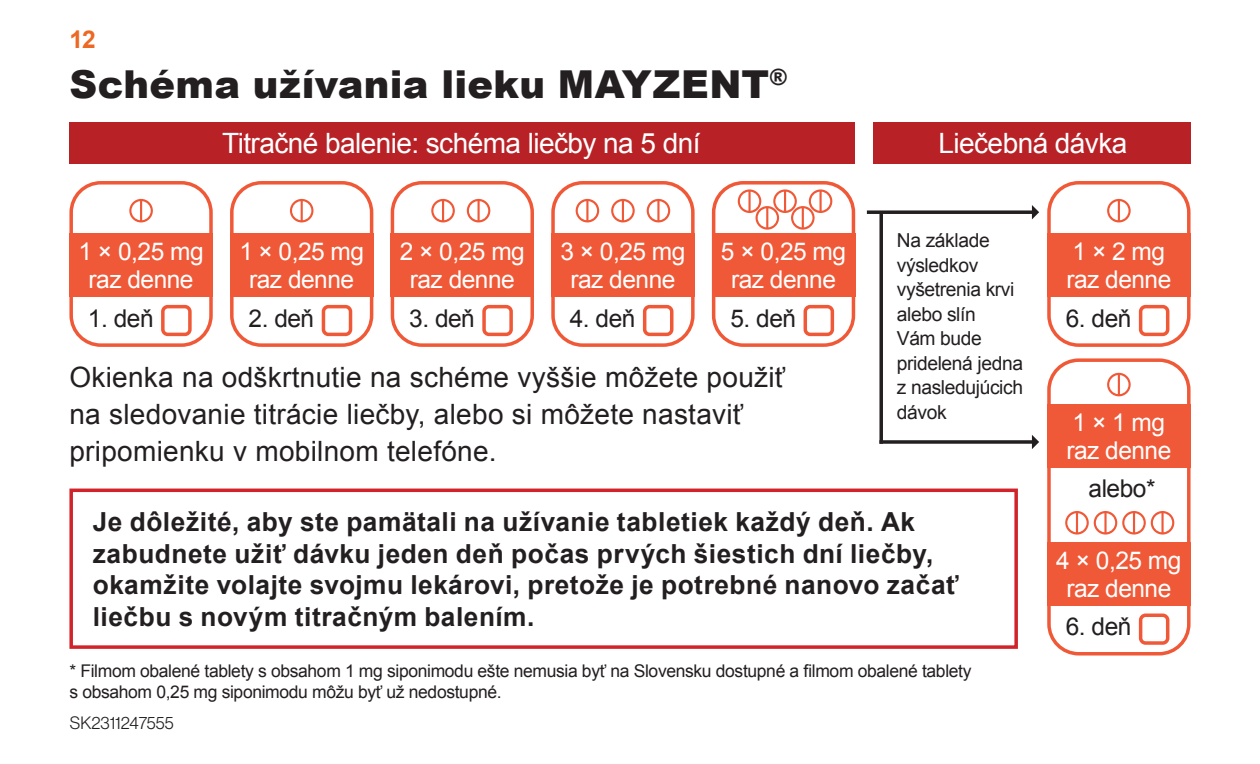
<style>
.page{position:relative;width:1260px;height:764px;background:#fff}
.page>*{position:absolute;margin:0;border:0;box-sizing:border-box;transform-origin:0 0}
.t1{font:900 38.5px "Arial";letter-spacing:.005em;color:#231f20}
.t2{font:28px/36.8px "Arial";letter-spacing:.01em;color:#231f20}
.t3{font:28px "Arial";letter-spacing:-.02em;color:#fff}
.t4{font:700 26.25px/31.5px "Arial";letter-spacing:.02em;color:#231f20}
.t5{font:24.5px/28px "Arial";letter-spacing:-.02em;color:#fff;text-align:center}
.t6{font:24.5px "Arial";letter-spacing:-.02em;color:#231f20}
.t7{font:700 24.5px "Arial";color:#ec6823}
.t8{font:19.25px/24.5px "Arial";letter-spacing:-.02em;color:#231f20}
.t9{font:17.5px/21px "Arial";letter-spacing:-.02em;color:#231f20}
.t10{font:300 17.5px "Volta Modern Display 45";color:#231f20}
</style>
<div class="page">
<div style="left:69px;top:233px;width:144px;height:64px;background:#f05937"></div>
<div style="left:230px;top:233px;width:143px;height:64px;background:#f05937"></div>
<div style="left:391px;top:233px;width:143px;height:64px;background:#f05937"></div>
<div style="left:551px;top:233px;width:144px;height:64px;background:#f05937"></div>
<div style="left:712px;top:233px;width:143px;height:64px;background:#f05937"></div>
<div style="left:69px;top:122px;width:786px;height:42px;background:#b82227"></div>
<div style="left:873px;top:122px;width:318px;height:42px;background:#b82227"></div>
<div style="left:69px;top:489px;width:949px;height:160px;border:4px solid #d1232a"></div>
<div style="left:69px;top:181px;width:144px;height:166px;border:4px solid #f05937;border-radius:30px"></div>
<div style="left:230px;top:181px;width:143px;height:166px;border:4px solid #f05937;border-radius:30px"></div>
<div style="left:391px;top:181px;width:143px;height:166px;border:4px solid #f05937;border-radius:30px"></div>
<div style="left:551px;top:181px;width:144px;height:166px;border:4px solid #f05937;border-radius:30px"></div>
<div style="left:712px;top:181px;width:143px;height:166px;border:4px solid #f05937;border-radius:30px"></div>
<div style="left:161px;top:305px;width:31px;height:31px;border:4px solid #f05937;border-radius:5px"></div>
<div style="left:322px;top:305px;width:30px;height:31px;border:4px solid #f05937;border-radius:5px"></div>
<div style="left:482px;top:305px;width:31px;height:31px;border:4px solid #f05937;border-radius:5px"></div>
<div style="left:643px;top:305px;width:30px;height:31px;border:4px solid #f05937;border-radius:5px"></div>
<div style="left:804px;top:305px;width:30px;height:31px;border:4px solid #f05937;border-radius:5px"></div>
<svg style="left:867px;top:210px;width:165px;height:4px"></svg>
<svg style="left:883px;top:440px;width:149px;height:4px"></svg>
<svg style="left:879px;top:212px;width:4px;height:232px"></svg>
<svg style="left:1032px;top:435px;width:7px;height:14px"></svg>
<svg style="left:1032px;top:205px;width:7px;height:14px"></svg>
<svg style="left:738px;top:189px;width:94px;height:41px"></svg>
<svg style="left:576px;top:199px;width:23px;height:23px"></svg>
<svg style="left:611px;top:199px;width:24px;height:23px"></svg>
<svg style="left:647px;top:199px;width:23px;height:23px"></svg>
<svg style="left:431px;top:199px;width:24px;height:23px"></svg>
<svg style="left:467px;top:199px;width:23px;height:23px"></svg>
<svg style="left:290px;top:199px;width:23px;height:23px"></svg>
<svg style="left:129px;top:199px;width:24px;height:23px"></svg>
<div style="left:1047px;top:233px;width:144px;height:64px;background:#f05937"></div>
<div style="left:1047px;top:181px;width:144px;height:166px;border:4px solid #f05937;border-radius:30px"></div>
<div style="left:1139px;top:305px;width:30px;height:31px;border:4px solid #f05937;border-radius:5px"></div>
<svg style="left:1107px;top:199px;width:24px;height:23px"></svg>
<div style="left:1139px;top:613px;width:30px;height:32px;border:4px solid #f05937;border-radius:5px"></div>
<div style="left:1047px;top:542px;width:144px;height:64px;background:#f05937"></div>
<div style="left:1047px;top:404px;width:144px;height:64px;background:#f05937"></div>
<svg style="left:1107px;top:373px;width:24px;height:23px"></svg>
<div style="left:1047px;top:358px;width:144px;height:297px;border:4px solid #f05937;border-radius:30px"></div>
<svg style="left:1065px;top:511px;width:109px;height:24px"></svg>
<p class="t7" style="left:69px;top:23px;width:28px">12</p>
<h1 class="t1" style="left:69px;top:56px;width:720px">Schéma užívania lieku MAYZENT<sup>®</sup></h1>
<p class="t3" style="left:222px;top:124px;width:480px">Titračné balenie: schéma liečby na 5 dní</p>
<p class="t5" style="left:79px;top:238px;width:127px">1 × 0,25 mg raz denne</p>
<p class="t5" style="left:239px;top:238px;width:126px">1 × 0,25 mg raz denne</p>
<p class="t5" style="left:400px;top:238px;width:127px">2 × 0,25 mg raz denne</p>
<p class="t5" style="left:560px;top:238px;width:127px">3 × 0,25 mg raz denne</p>
<p class="t5" style="left:721px;top:238px;width:127px">5 × 0,25 mg raz denne</p>
<p class="t6" style="left:88px;top:302px;width:67px">1. deň</p>
<p class="t6" style="left:249px;top:302px;width:67px">2. deň</p>
<p class="t6" style="left:409px;top:302px;width:67px">3. deň</p>
<p class="t6" style="left:570px;top:302px;width:67px">4. deň</p>
<p class="t6" style="left:730px;top:302px;width:67px">5. deň</p>
<p class="t2" style="left:69px;top:359px;width:718px">Okienka na odškrtnutie na schéme vyššie môžete použiť na sledovanie titrácie liečby, alebo si môžete nastaviť pripomienku v mobilnom telefóne.</p>
<p class="t3" style="left:939px;top:124px;width:190px">Liečebná dávka</p>
<p class="t8" style="left:897px;top:229px;width:128px">Na základe výsledkov vyšetrenia krvi alebo slín<br>Vám bude pridelená jedna z nasledujúcich dávok</p>
<p class="t5" style="left:1066px;top:238px;width:107px;text-align:left">1 × 2 mg raz denne</p>
<p class="t6" style="left:1066px;top:302px;width:67px">6. deň</p>
<p class="t5" style="left:1066px;top:408px;width:107px;text-align:left">1 × 1 mg raz denne</p>
<p class="t6" style="left:1089px;top:473px;width:69px">alebo*</p>
<p class="t4" style="left:93px;top:507px;width:868px">Je dôležité, aby ste pamätali na užívanie tabletiek každý deň. Ak zabudnete užiť dávku jeden deň počas prvých šiestich dní liečby, okamžite volajte svojmu lekárovi, pretože je potrebné nanovo začať liečbu s novým titračným balením.</p>
<p class="t9" style="left:69px;top:661px;width:904px">* Filmom obalené tablety s obsahom 1 mg siponimodu ešte nemusia byť na Slovensku dostupné a filmom obalené tablety s obsahom 0,25 mg siponimodu môžu byť už nedostupné.</p>
<p class="t10" style="left:70px;top:713px;width:105px">SK2311247555</p>
<p class="t5" style="left:1056px;top:547px;width:127px">4 × 0,25 mg raz denne</p>
<p class="t6" style="left:1066px;top:611px;width:67px">6. deň</p>
</div>
